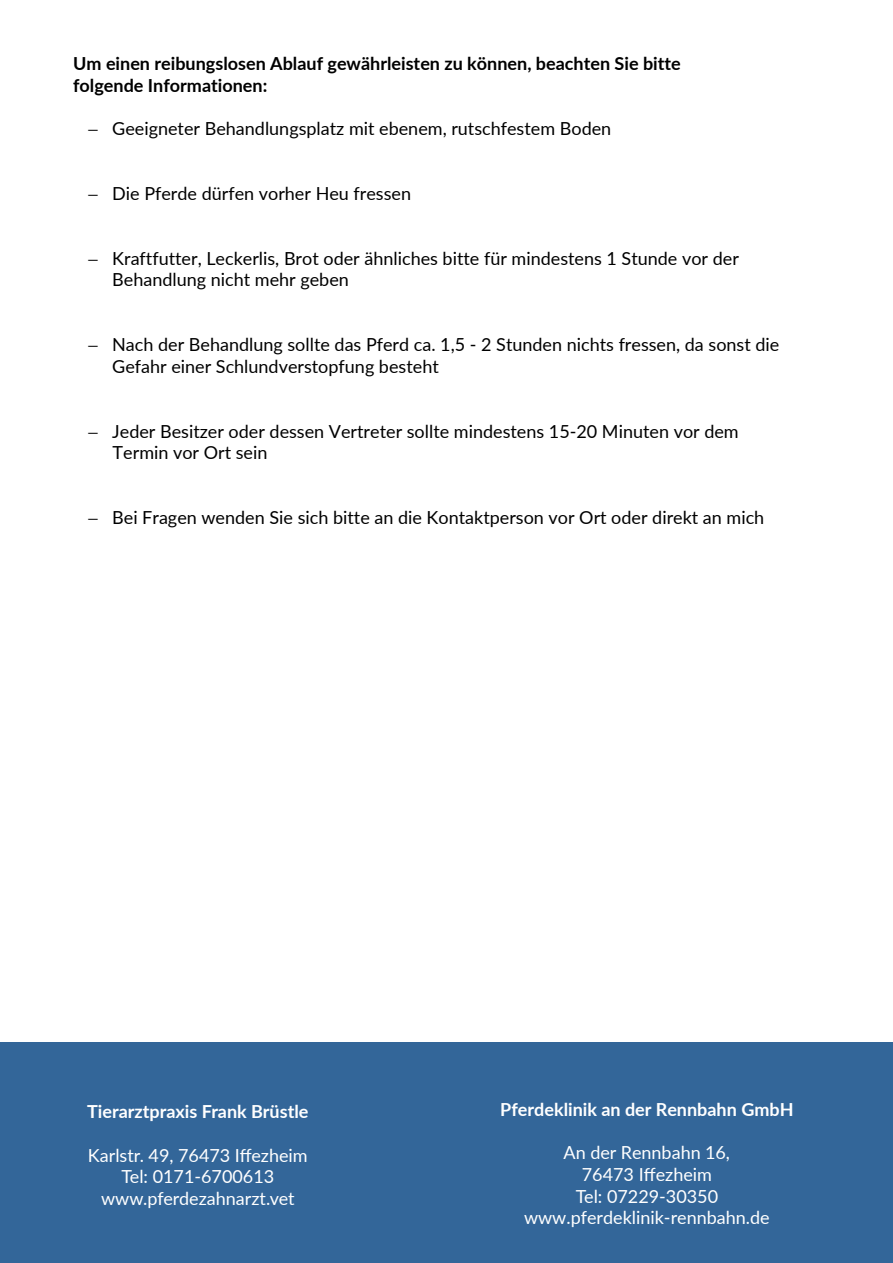
<style>
.page{position:relative;width:893px;height:1263px;background:#fff}
.page>*{position:absolute;margin:0;border:0;box-sizing:border-box;transform-origin:0 0}
.t1{font:18px/21.6px "Lato";color:#000}
.t2{font:18px/21.6px "Lato";color:#fff;text-align:center}
.t3{font:700 18px/21.6px "Lato";color:#000}
.t4{font:700 18px "Lato";color:#fff}
</style>
<div class="page">
<div style="left:0;top:1043px;width:892px;height:220px;background:#369"></div>
<p class="t3" style="left:73px;top:52px;width:609px">Um einen reibungslosen Ablauf gewährleisten zu können, beachten Sie bitte folgende Informationen:</p>
<p class="t1" style="left:88px;top:117px;width:524px">− Geeigneter Behandlungsplatz mit ebenem, rutschfestem Boden</p>
<p class="t1" style="left:88px;top:182px;width:324px">− Die Pferde dürfen vorher Heu fressen</p>
<p class="t1" style="left:112px;top:247px;width:628px;text-indent:-24px">− Kraftfutter, Leckerlis, Brot oder ähnliches bitte für mindestens 1 Stunde vor der<br>Behandlung nicht mehr geben</p>
<p class="t1" style="left:112px;top:333px;width:668px;text-indent:-24px">− Nach der Behandlung sollte das Pferd ca. 1,5 - 2 Stunden nichts fressen, da sonst die<br>Gefahr einer Schlundverstopfung besteht</p>
<p class="t1" style="left:113px;top:420px;width:627px;text-indent:-24px">− Jeder Besitzer oder dessen Vertreter sollte mindestens 15-20 Minuten vor dem<br>Termin vor Ort sein</p>
<p class="t1" style="left:88px;top:506px;width:677px">− Bei Fragen wenden Sie sich bitte an die Kontaktperson vor Ort oder direkt an mich</p>
<p class="t4" style="left:87px;top:1099px;width:223px">Tierarztpraxis Frank Brüstle</p>
<p class="t2" style="left:88px;top:1143px;width:221px">Karlstr. 49, 76473 Iffezheim<br>Tel: 0171-6700613 www.pferdezahnarzt.vet</p>
<p class="t4" style="left:500px;top:1096px;width:295px">Pferdeklinik an der Rennbahn GmbH</p>
<p class="t2" style="left:524px;top:1141px;width:247px">An der Rennbahn 16,<br>76473 Iffezheim<br>Tel: 07229-30350 www.pferdeklinik-rennbahn.de</p>
</div>
